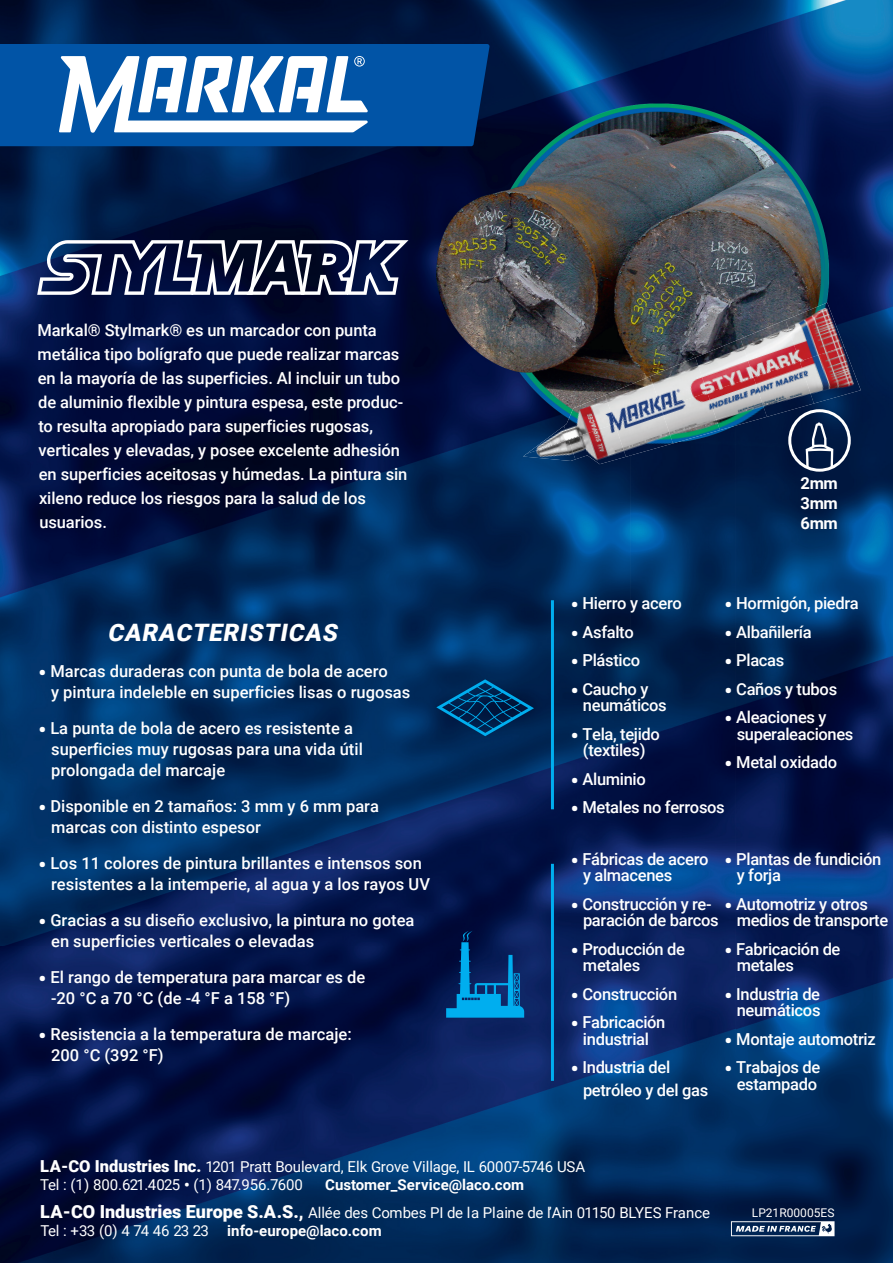
<style>
.page{position:relative;width:893px;height:1263px;background:#fff}
.page>*{position:absolute;margin:0;border:0;box-sizing:border-box;transform-origin:0 0}
.t1{font:italic 900 24px "Roboto";color:#fff}
.t2{font:500 16.5px/16.5px "Roboto";letter-spacing:-.005em;color:#fff}
.t3{font:700 16.5px/19.8px "Roboto";letter-spacing:-.025em;color:#fff;text-align:justify}
.t4{font:15px/18px "Roboto";letter-spacing:-.015em;color:#fff}
.t5{font:700 15px "Roboto";color:#fff}
.t6{font:12px "Roboto";color:#fff}
.s1{font-weight:900;font-size:21px}
.s2{font-weight:900;font-size:16.5px}
.s3{font-weight:900}
.s4{font-weight:900;font-size:18px}
.s5{font-weight:700}
</style>
<div class="page">
<img style="left:0;top:0;width:630px;height:1263px">
<img style="left:630px;top:0;width:263px;height:368px">
<img style="left:630px;top:368px;width:53px;height:895px">
<img style="left:736px;top:368px;width:157px;height:895px">
<img style="left:683px;top:430px;width:53px;height:833px">
<svg style="left:446px;top:931px;width:78px;height:87px"></svg>
<hr style="left:551px;top:864px;width:3px;height:217px;background:#00aeef">
<svg style="left:37px;top:240px;width:372px;height:55px"></svg>
<svg style="left:436px;top:679px;width:98px;height:57px"></svg>
<hr style="left:551px;top:600px;width:3px;height:209px;background:#00aeef">
<svg style="left:806px;top:422px;width:27px;height:46px"></svg>
<div style="left:788px;top:409px;width:63px;height:63px;border:3px solid #fff;border-radius:50%"></div>
<svg style="left:731px;top:1221px;width:103px;height:15px"></svg>
<img style="left:526px;top:426px;width:38px;height:13px">
<img style="left:564px;top:395px;width:41px;height:44px">
<img style="left:605px;top:376px;width:45px;height:48px">
<img style="left:650px;top:357px;width:45px;height:51px">
<img style="left:695px;top:339px;width:45px;height:54px">
<img style="left:740px;top:320px;width:45px;height:57px">
<img style="left:785px;top:303px;width:59px;height:58px">
<img style="left:523px;top:439px;width:46px;height:22px">
<img style="left:569px;top:424px;width:57px;height:40px">
<img style="left:615px;top:408px;width:58px;height:49px">
<img style="left:661px;top:393px;width:59px;height:50px">
<img style="left:707px;top:377px;width:60px;height:53px">
<img style="left:753px;top:361px;width:61px;height:56px">
<img style="left:800px;top:346px;width:61px;height:57px">
<div style="left:0;top:44px;width:490px;height:102px;background:#0154a6"></div>
<svg style="left:59px;top:56px;width:309px;height:77px"></svg>
<p class="t2" style="left:37px;top:318px;width:372px;line-height:24px">Markal® Stylmark® es un marcador con punta metálica tipo bolígrafo que puede realizar marcas en la mayoría de las superficies. Al incluir un tubo de aluminio flexible y pintura espesa, este produc&shy;to resulta apropiado para superficies rugosas, verticales y elevadas, y posee excelente adhesión en superficies aceitosas y húmedas. La pintura sin xileno reduce los riesgos para la salud de los usuarios.</p>
<h1 class="t1" style="left:108px;top:616px;width:236px">CARACTERISTICAS</h1>
<p class="t2" style="left:51px;top:660px;width:361px;line-height:21px;text-indent:-13px"><span class="s1">•</span> Marcas duraderas con punta de bola de acero<br>y pintura indeleble en superficies lisas o rugosas</p>
<p class="t2" style="left:51px;top:717px;width:313px;line-height:21px;text-indent:-13px"><span class="s1">•</span> La punta de bola de acero es resistente a superficies muy rugosas para una vida útil prolongada del marcaje</p>
<p class="t2" style="left:51px;top:795px;width:329px;line-height:21px;text-indent:-13px"><span class="s1">•</span> Disponible en 2 tamaños: 3 mm y 6 mm para marcas con distinto espesor</p>
<p class="t2" style="left:51px;top:852px;width:380px;line-height:21px;text-indent:-13px"><span class="s1">•</span> Los 11 colores de pintura brillantes e intensos son resistentes a la intemperie, al agua y a los rayos UV</p>
<p class="t2" style="left:51px;top:909px;width:365px;line-height:21px;text-indent:-13px"><span class="s1">•</span> Gracias a su diseño exclusivo, la pintura no gotea en superficies verticales o elevadas</p>
<p class="t2" style="left:51px;top:966px;width:316px;line-height:21px;text-indent:-13px"><span class="s1">•</span> El rango de temperatura para marcar es de -20 °C a 70 °C (de -4 °F a 158 °F)</p>
<p class="t2" style="left:51px;top:1023px;width:302px;line-height:21px;text-indent:-13px"><span class="s1">•</span> Resistencia a la temperatura de marcaje:<br>200 °C (392 °F)</p>
<p class="t3" style="left:801px;top:473px;width:39px">2mm 3mm 6mm</p>
<p class="t2" style="left:724px;top:595px;width:136px"><span class="s1">•</span> Hormigón, piedra</p>
<p class="t2" style="left:724px;top:623px;width:89px"><span class="s1">•</span> Albañilería</p>
<p class="t2" style="left:724px;top:652px;width:61px"><span class="s1">•</span> Placas</p>
<p class="t2" style="left:724px;top:680px;width:114px"><span class="s1">•</span> Caños y tubos</p>
<p class="t2" style="left:737px;top:709px;width:118px;text-indent:-12px"><span class="s1">•</span> Aleaciones y superaleaciones</p>
<p class="t2" style="left:724px;top:754px;width:114px"><span class="s1">•</span> Metal oxidado</p>
<p class="t2" style="left:571px;top:595px;width:113px"><span class="s1">•</span> Hierro y acero</p>
<p class="t2" style="left:571px;top:623px;width:65px"><span class="s1">•</span> Asfalto</p>
<p class="t2" style="left:571px;top:652px;width:71px"><span class="s1">•</span> Plástico</p>
<p class="t2" style="left:583px;top:680px;width:85px;text-indent:-12px"><span class="s1">•</span> Caucho y neumáticos</p>
<p class="t2" style="left:571px;top:725px;width:91px;text-align:center"><span class="s1">•</span> Tela, tejido (textiles)</p>
<p class="t2" style="left:571px;top:770px;width:77px"><span class="s1">•</span> Aluminio</p>
<p class="t2" style="left:571px;top:799px;width:156px"><span class="s1">•</span> Metales no ferrosos</p>
<p class="t2" style="left:737px;top:850px;width:146px;text-indent:-12px"><span class="s1">•</span> Plantas de fundición y forja</p>
<p class="t2" style="left:737px;top:895px;width:153px;text-indent:-12px"><span class="s1">•</span> Automotriz y otros medios de transporte</p>
<p class="t2" style="left:737px;top:940px;width:105px;text-indent:-12px"><span class="s1">•</span> Fabricación de metales</p>
<p class="t2" style="left:724px;top:985px;width:98px;text-align:right"><span class="s1">•</span> Industria de neumáticos</p>
<p class="t2" style="left:724px;top:1030px;width:153px"><span class="s1">•</span> Montaje automotriz</p>
<p class="t2" style="left:724px;top:1059px;width:97px;text-align:center"><span class="s1">•</span> Trabajos de estampado</p>
<p class="t2" style="left:583px;top:850px;width:127px;text-indent:-12px"><span class="s1">•</span> Fábricas de acero y almacenes</p>
<p class="t2" style="left:583px;top:895px;width:137px;text-indent:-12px"><span class="s1">•</span> Construcción y re&shy;paración de barcos</p>
<p class="t2" style="left:583px;top:940px;width:104px;text-indent:-12px"><span class="s1">•</span> Producción de metales</p>
<p class="t2" style="left:571px;top:985px;width:108px"><span class="s1">•</span> Construcción</p>
<p class="t2" style="left:571px;top:1014px;width:96px;text-align:center"><span class="s1">•</span> Fabricación industrial</p>
<p class="t2" style="left:583px;top:1056px;width:127px;line-height:22.5px;text-indent:-12px"><span class="s1">•</span> Industria del petróleo y del gas</p>
<p class="t4" style="left:40px;top:1157px;width:547px"><span class="s2">LA-CO Industries Inc.</span> 1201 Pratt Boulevard, Elk Grove Village, IL 60007-5746 USA<br>Tel : (1) 800.621.4025 <span class="s3">•</span> (1) 847.956.7600</p>
<p class="t5" style="left:325px;top:1174px;width:201px">Customer_Service@laco.com</p>
<p class="t4" style="left:40px;top:1203px;width:671px"><span class="s4">LA-CO Industries Europe S.A.S.,</span> Allée des Combes PI de la Plaine de l’Ain 01150 BLYES France<br>Tel : +33 (0) 4 74 46 23 23 <span class="s5">info-europe@laco.com</span></p>
<p class="t6" style="left:752px;top:1204px;width:84px">LP21R00005ES</p>
</div>
